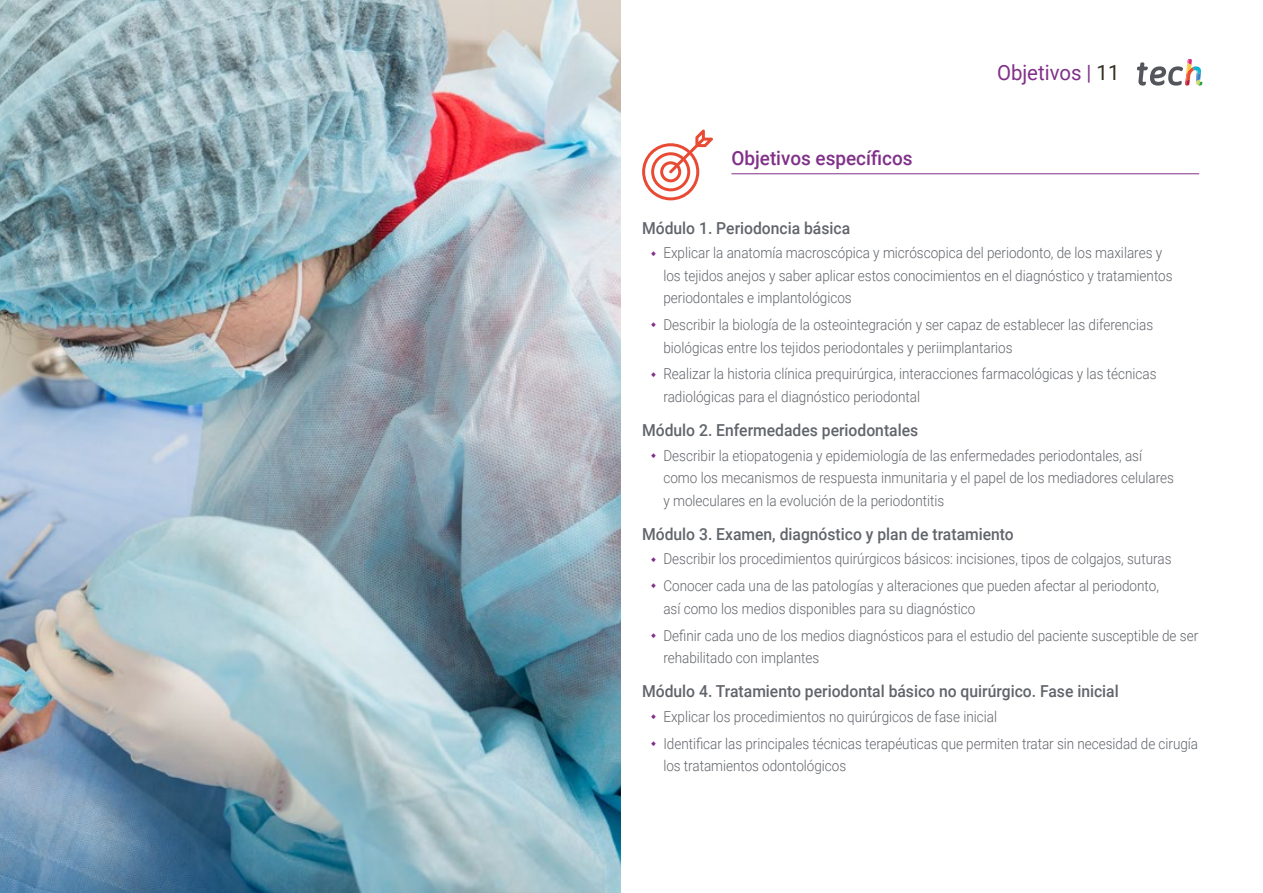
<style>
.page{position:relative;width:1263px;height:893px;background:#fff}
.page>*{position:absolute;margin:0;border:0;box-sizing:border-box;transform-origin:0 0}
.t1{font:21px "Roboto";color:#813089}
.t2{font:500 19.5px "Roboto";color:#813089}
.t3{font:500 16.5px "Roboto";color:#61646a;scale:.95 1}
.t4{font:300 15px/22.5px "Roboto";color:#61646a;scale:.9 1}
.s1{color:#312e20}
</style>
<div class="page">
<svg style="left:642px;top:129px;width:71px;height:71px"></svg>
<hr style="left:731px;top:173px;width:468px;height:1px;background:#813089">
<svg style="left:1137px;top:59px;width:65px;height:27px"></svg>
<img style="left:0;top:0;width:621px;height:893px">
<h2 class="t2" style="left:731px;top:144px;width:183px">Objetivos específicos</h2>
<h1 class="t1" style="left:997px;top:57px;width:124px">Objetivos | <span class="s1">11</span></h1>
<p class="t3" style="left:642px;top:216px;width:221px">Módulo 1. Periodoncia básica</p>
<p class="t4" style="left:663px;top:241px;width:567px">Explicar la anatomía macroscópica y micróscopica del periodonto, de los maxilares y los tejidos anejos y saber aplicar estos conocimientos en el diagnóstico y tratamientos periodontales e implantológicos</p>
<p class="t4" style="left:663px;top:313px;width:546px">Describir la biología de la osteointegración y ser capaz de establecer las diferencias biológicas entre los tejidos periodontales y periimplantarios</p>
<p class="t4" style="left:663px;top:362px;width:549px">Realizar la historia clínica prequirúrgica, interacciones farmacológicas y las técnicas radiológicas para el diagnóstico periodontal</p>
<p class="t3" style="left:642px;top:419px;width:292px">Módulo 2. Enfermedades periodontales</p>
<p class="t4" style="left:663px;top:444px;width:569px">Describir la etiopatogenia y epidemiología de las enfermedades periodontales, así como los mecanismos de respuesta inmunitaria y el papel de los mediadores celulares y moleculares en la evolución de la periodontitis</p>
<p class="t3" style="left:642px;top:523px;width:393px">Módulo 3. Examen, diagnóstico y plan de tratamiento</p>
<p class="t4" style="left:663px;top:545px;width:566px;line-height:26.7px">Describir los procedimientos quirúrgicos básicos: incisiones, tipos de colgajos, suturas<br>Conocer cada una de las patologías y alteraciones que pueden afectar al periodonto,</p>
<p class="t4" style="left:663px;top:594px;width:596px;line-height:26.7px">así como los medios disponibles para su diagnóstico<br>Definir cada uno de los medios diagnósticos para el estudio del paciente susceptible de ser</p>
<p class="t4" style="left:663px;top:646px;width:175px">rehabilitado con implantes</p>
<p class="t3" style="left:642px;top:680px;width:503px">Módulo 4. Tratamiento periodontal básico no quirúrgico. Fase inicial</p>
<p class="t4" style="left:663px;top:702px;width:596px;line-height:26.7px">Explicar los procedimientos no quirúrgicos de fase inicial<br>Identificar las principales técnicas terapéuticas que permiten tratar sin necesidad de cirugía</p>
<p class="t4" style="left:663px;top:754px;width:205px">los tratamientos odontológicos</p>
</div>
